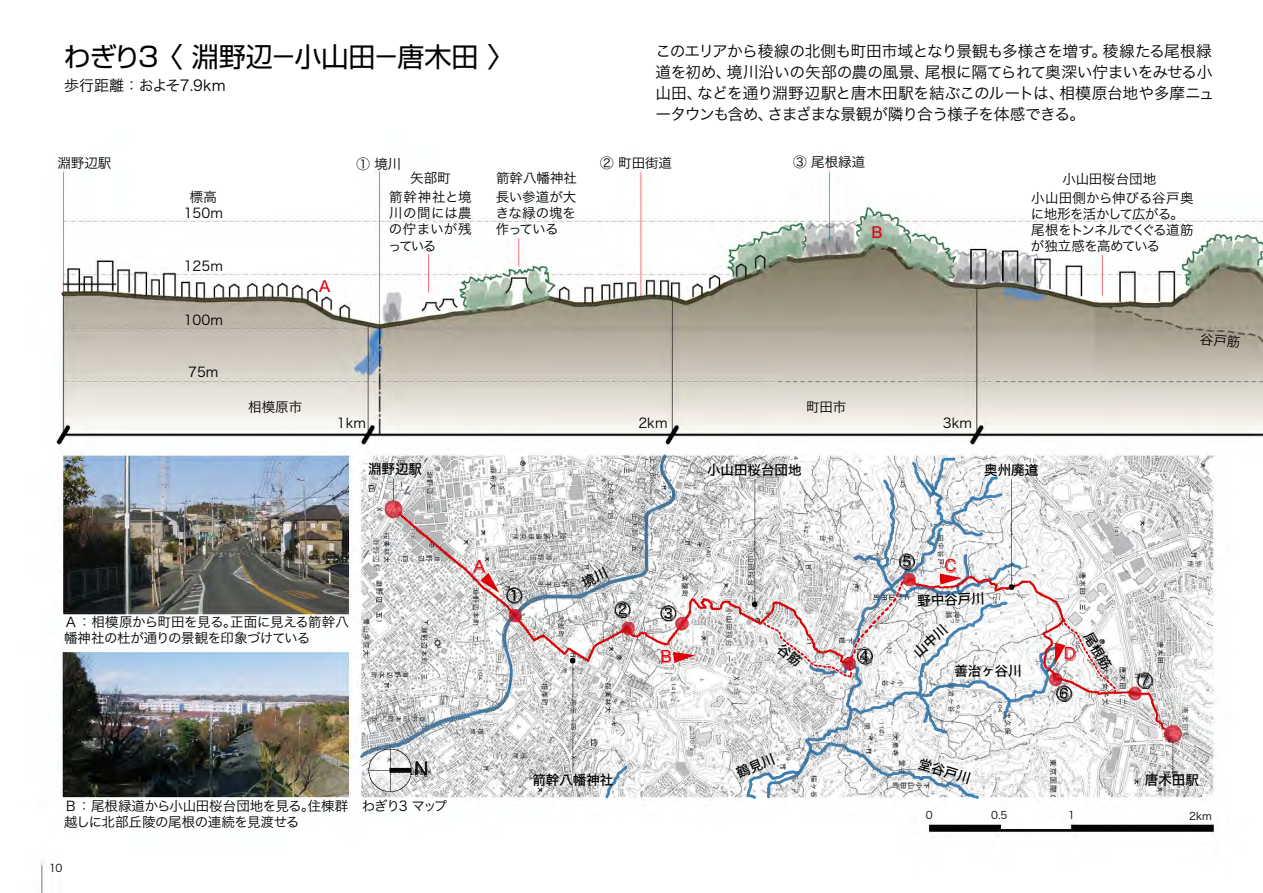
<style>
.page{position:relative;width:1263px;height:893px;background:#fff}
.page>*{position:absolute;margin:0;border:0;box-sizing:border-box;transform-origin:0 0}
.t1{font:27px "Shin Go Pro";color:#000}
.t2{font:18px "Hira Kaku Pro W3";color:#000}
.t3{font:15.75px/21px "Hira Kaku Pro W3";letter-spacing:-.03em;color:#000}
.t4{font:15.75px "Hira Kaku Pro W3";color:#e60012}
.t5{font:15px "Hira Kaku Pro W3";color:#000}
.t6{font:15px "Hiragino Kaku W5 90 msp RKSJ H";color:#e60012}
.t7{font:13.5px/16.2px "Hira Kaku Pro W3";letter-spacing:-.01em;color:#000;text-align:justify}
.t8{font:13.5px/16.2px "Hira Kaku Pro W3";letter-spacing:-.04em;color:#000}
.t9{font:13.5px/16.2px "Hira Kaku Pro W3";letter-spacing:-.035em;color:#000}
.t10{font:13.5px/16.2px "Hira Kaku Pro W3";letter-spacing:-.03em;color:#000}
.t11{font:13.5px "Hiragino Kaku W5 90 msp RKSJ H";color:#000}
.t12{font:10.65px "Hira Kaku Pro W3";color:#000}
.t13{font:10.5px "Hira Kaku Pro W3";color:#000}
</style>
<div class="page">
<img style="left:40px;top:166px;width:1223px;height:727px">
<svg style="left:735px;top:753px;width:40px;height:26px"></svg>
<svg style="left:580px;top:567px;width:28px;height:22px"></svg>
<svg style="left:1200px;top:333px;width:40px;height:15px"></svg>
<svg style="left:912px;top:624px;width:36px;height:34px"></svg>
<svg style="left:775px;top:642px;width:28px;height:25px"></svg>
<svg style="left:1082px;top:630px;width:31px;height:41px"></svg>
<h1 class="t1" style="left:64px;top:34px;width:452px">わぎり3 〈 淵野辺－小山田－唐木田 〉</h1>
<p class="t3" style="left:655px;top:39px;width:561px">このエリアから稜線の北側も町田市域となり景観も多様さを増す。稜線たる尾根緑道を初め、境川沿いの矢部の農の風景、尾根に隔てられて奥深い佇まいをみせる小山田、などを通り淵野辺駅と唐木田駅を結ぶこのルートは、相模原台地や多摩ニュータウンも含め、さまざまな景観が隣り合う様子を体感できる。</p>
<p class="t5" style="left:64px;top:72px;width:163px">歩行距離：およそ7.9km</p>
<p class="t7" style="left:57px;top:154px;width:55px">淵野辺駅</p>
<p class="t7" style="left:357px;top:155px;width:46px">① 境川</p>
<p class="t7" style="left:600px;top:154px;width:73px">② 町田街道</p>
<p class="t7" style="left:410px;top:169px;width:42px">矢部町</p>
<p class="t7" style="left:496px;top:169px;width:82px">箭幹八幡神社</p>
<p class="t7" style="left:388px;top:188px;width:85px">箭幹神社と境川の間には農の佇まいが残っている</p>
<p class="t7" style="left:496px;top:187px;width:82px">長い参道が大きな緑の塊を作っている</p>
<p class="t7" style="left:190px;top:188px;width:28px">標高</p>
<p class="t7" style="left:184px;top:204px;width:41px">150m</p>
<p class="t7" style="left:184px;top:257px;width:41px">125m</p>
<p class="t7" style="left:184px;top:311px;width:41px">100m</p>
<p class="t7" style="left:188px;top:363px;width:32px">75m</p>
<p class="t6" style="left:319px;top:279px;width:13px">A</p>
<p class="t7" style="left:793px;top:153px;width:73px">③ 尾根緑道</p>
<p class="t6" style="left:872px;top:224px;width:13px">B</p>
<p class="t7" style="left:248px;top:398px;width:55px">相模原市</p>
<p class="t7" style="left:806px;top:398px;width:42px">町田市</p>
<p class="t7" style="left:337px;top:414px;width:31px">1km</p>
<p class="t7" style="left:638px;top:414px;width:31px">2km</p>
<p class="t7" style="left:943px;top:414px;width:31px">3km</p>
<p class="t7" style="left:1062px;top:169px;width:95px">小山田桜台団地</p>
<p class="t8" style="left:1031px;top:189px;width:164px">小山田側から伸びる谷戸奥に地形を活かして広がる。尾根をトンネルでくぐる道筋が独立感を高めている</p>
<p class="t11" style="left:368px;top:462px;width:56px">淵野辺駅</p>
<p class="t11" style="left:707px;top:463px;width:96px">小山田桜台団地</p>
<p class="t11" style="left:984px;top:463px;width:55px">奥州廃道</p>
<p class="t9" style="left:64px;top:612px;width:286px">Ａ：相模原から町田を見る。正面に見える箭幹八幡神社の杜が通りの景観を印象づけている</p>
<p class="t10" style="left:64px;top:797px;width:286px">Ｂ：尾根緑道から小山田桜台団地を見る。住棟群越しに北部丘陵の尾根の連続を見渡せる</p>
<p class="t12" style="left:49px;top:859px;width:15px">10</p>
<p class="t2" style="left:415px;top:752px;width:15px">N</p>
<p class="t7" style="left:362px;top:797px;width:87px">わぎり3 マップ</p>
<p class="t4" style="left:473px;top:552px;width:13px">A</p>
<p class="t3" style="left:507px;top:583px;width:17px">①</p>
<p class="t3" style="left:615px;top:598px;width:17px">②</p>
<p class="t3" style="left:661px;top:601px;width:17px">③</p>
<p class="t3" style="left:899px;top:550px;width:17px">⑤</p>
<p class="t4" style="left:944px;top:551px;width:13px">C</p>
<p class="t11" style="left:917px;top:594px;width:69px;rotate:-2deg">野中谷戸川</p>
<p class="t4" style="left:660px;top:642px;width:13px">B</p>
<p class="t4" style="left:1064px;top:639px;width:13px">D</p>
<p class="t3" style="left:857px;top:644px;width:17px">④</p>
<p class="t11" style="left:954px;top:665px;width:69px;rotate:-1deg">善治ヶ谷川</p>
<p class="t3" style="left:1056px;top:681px;width:17px">⑥</p>
<p class="t3" style="left:1137px;top:668px;width:17px">⑦</p>
<p class="t11" style="left:532px;top:773px;width:82px">箭幹八幡神社</p>
<p class="t11" style="left:921px;top:757px;width:55px;rotate:17deg">堂谷戸川</p>
<p class="t11" style="left:1145px;top:773px;width:55px">唐木田駅</p>
<p class="t13" style="left:926px;top:806px;width:8px">0</p>
<p class="t13" style="left:991px;top:806px;width:18px">0.5</p>
<p class="t13" style="left:1068px;top:805px;width:8px">1</p>
<p class="t13" style="left:1189px;top:806px;width:24px">2km</p>
</div>
